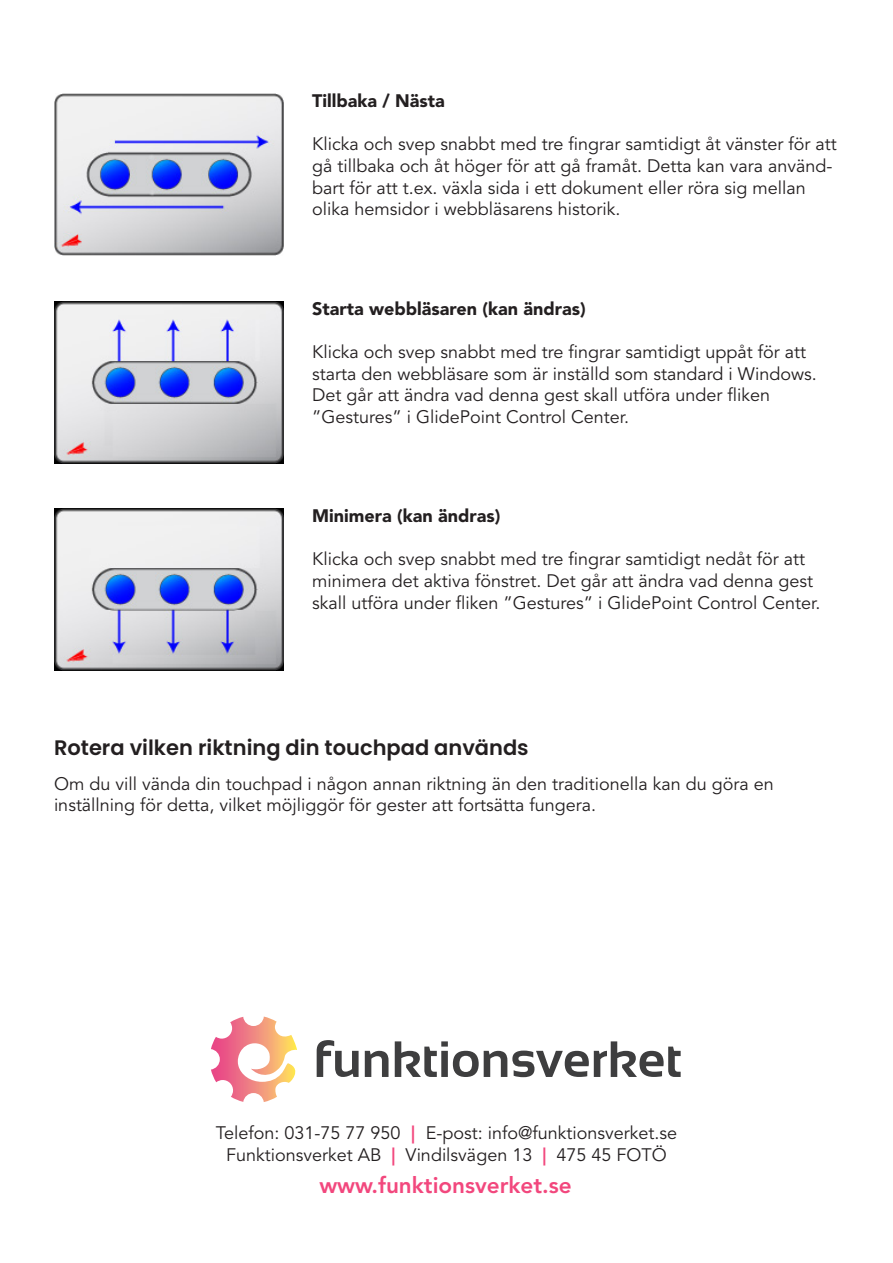
<style>
.page{position:relative;width:893px;height:1263px;background:#fff}
.page>*{position:absolute;margin:0;border:0;box-sizing:border-box;transform-origin:0 0}
.t1{font:700 51px "Sansation";color:#3e3e3f}
.t2{font:800 22.5px "Avenir LT Std";color:#f2477d}
.t3{font:600 21px "Poppins";color:#231f20}
.t4{font:18px/21.6px "Avenir LT Std";color:#231f20}
.t5{font:900 18px "Avenir LT Std";color:#231f20}
.s1{font-weight:800;color:#f2477d}
</style>
<div class="page">
<img style="left:54px;top:94px;width:230px;height:162px">
<img style="left:54px;top:301px;width:230px;height:162px">
<img style="left:54px;top:509px;width:230px;height:162px">
<svg style="left:211px;top:1016px;width:86px;height:86px"></svg>
<p class="t5" style="left:312px;top:90px;width:134px">Tillbaka / Nästa</p>
<p class="t4" style="left:312px;top:134px;width:526px">Klicka och svep snabbt med tre fingrar samtidigt åt vänster för att gå tillbaka och åt höger för att gå framåt. Detta kan vara använd&shy;bart för att t.ex. växla sida i ett dokument eller röra sig mellan olika hemsidor i webbläsarens historik.</p>
<p class="t5" style="left:312px;top:297px;width:275px">Starta webbläsaren (kan ändras)</p>
<p class="t4" style="left:312px;top:341px;width:506px">Klicka och svep snabbt med tre fingrar samtidigt uppåt för att starta den webbläsare som är inställd som standard i Windows.</p>
<p class="t4" style="left:312px;top:385px;width:459px">Det går att ändra vad denna gest skall utföra under fliken</p>
<p class="t4" style="left:312px;top:406px;width:318px">”Gestures” i GlidePoint Control Center.</p>
<p class="t5" style="left:312px;top:505px;width:190px">Minimera (kan ändras)</p>
<p class="t4" style="left:312px;top:549px;width:494px">Klicka och svep snabbt med tre fingrar samtidigt nedåt för att</p>
<p class="t4" style="left:312px;top:570px;width:510px">minimera det aktiva fönstret. Det går att ändra vad denna gest skall utföra under fliken ”Gestures” i GlidePoint Control Center.</p>
<p class="t3" style="left:54px;top:736px;width:476px">Rotera vilken riktning din touchpad används</p>
<p class="t4" style="left:54px;top:773px;width:721px">Om du vill vända din touchpad i någon annan riktning än den traditionella kan du göra en</p>
<p class="t4" style="left:54px;top:795px;width:544px">inställning för detta, vilket möjliggör för gester att fortsätta fungera.</p>
<p class="t1" style="left:314px;top:1031px;width:370px">funktionsverket</p>
<p class="t4" style="left:216px;top:1123px;width:463px">Telefon: 031-75 77 950 <span class="s1">|</span> E-post: info@funktionsverket.se</p>
<p class="t4" style="left:226px;top:1144px;width:442px">Funktionsverket AB <span class="s1">|</span> Vindilsvägen 13 <span class="s1">|</span> 475 45 FOTÖ</p>
<p class="t2" style="left:319px;top:1172px;width:254px">www.funktionsverket.se</p>
</div>
